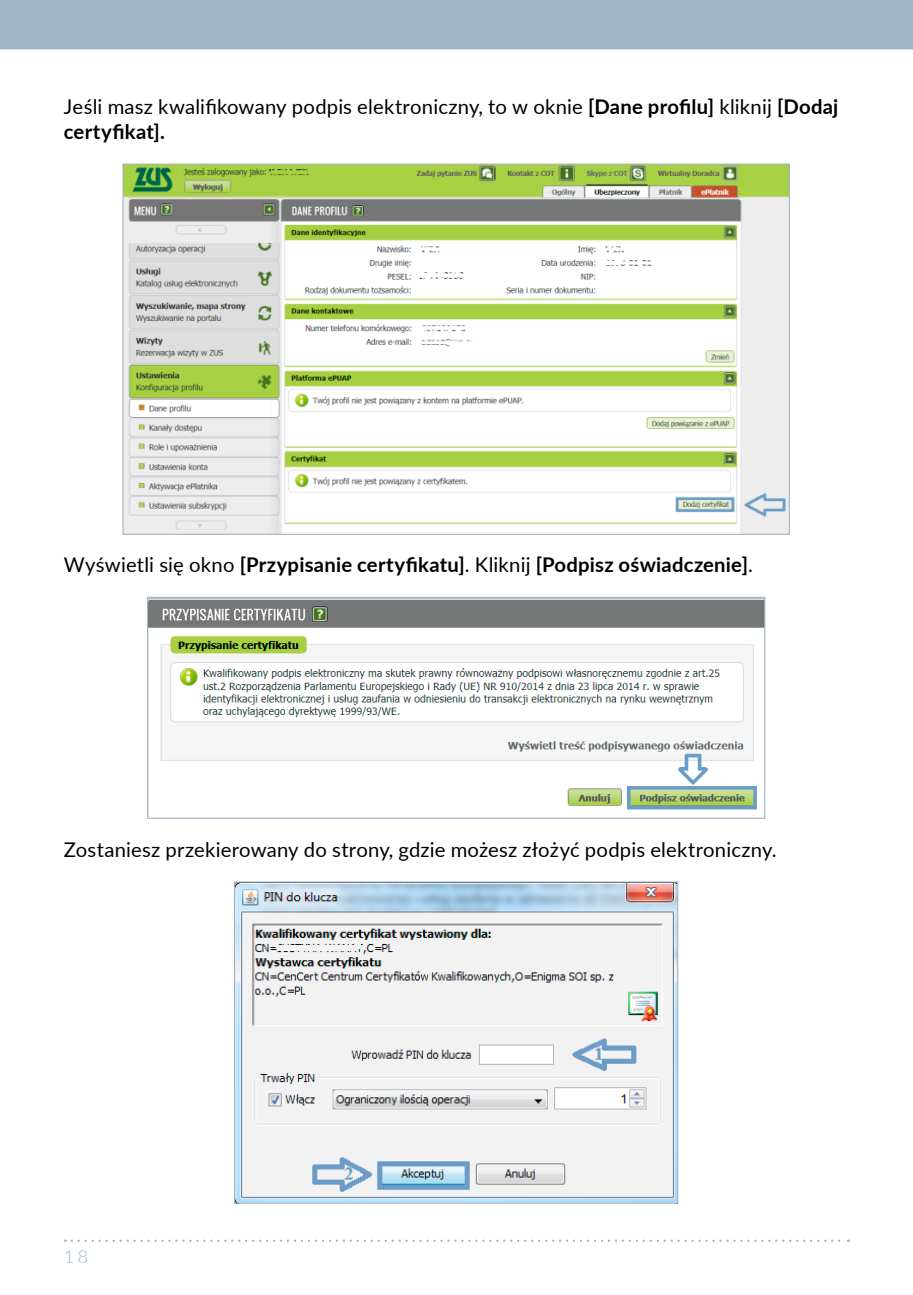
<style>
.page{position:relative;width:913px;height:1295px;background:#fff}
.page>*{position:absolute;margin:0;border:0;box-sizing:border-box;transform-origin:0 0}
.t1{font:20.25px/24.8px "Lato";letter-spacing:.01em;color:#000}
.t2{font:700 20.25px "Lato";letter-spacing:.01em;color:#000}
.t3{font:300 18px "Lato";color:#a2b5c5}
.s1{font-weight:700}
.s2{font-weight:400}
</style>
<div class="page">
<div style="left:0;top:0;width:912px;height:49px;background:#a2b5c5"></div>
<svg style="left:72px;top:1239px;width:776px;height:3px"></svg>
<svg style="left:122px;top:163px;width:668px;height:372px"></svg>
<svg style="left:147px;top:596px;width:618px;height:223px"></svg>
<svg style="left:234px;top:881px;width:444px;height:323px"></svg>
<p class="t1" style="left:64px;top:93px;width:775px">Jeśli masz kwalifikowany podpis elektroniczny, to w oknie <span class="s1">[Dane profilu]</span> kliknij <span class="s1">[Dodaj certyfikat].</span></p>
<p class="t2" style="left:64px;top:550px;width:690px"><span class="s2">Wyświetli się okno</span> [Przypisanie certyfikatu]<span class="s2">. Kliknij</span> [Podpisz oświadczenie]<span class="s2">.</span></p>
<p class="t1" style="left:64px;top:836px;width:713px">Zostaniesz przekierowany do strony, gdzie możesz złożyć podpis elektroniczny.</p>
<p class="t3" style="left:64px;top:1244px;width:26px">18</p>
</div>
